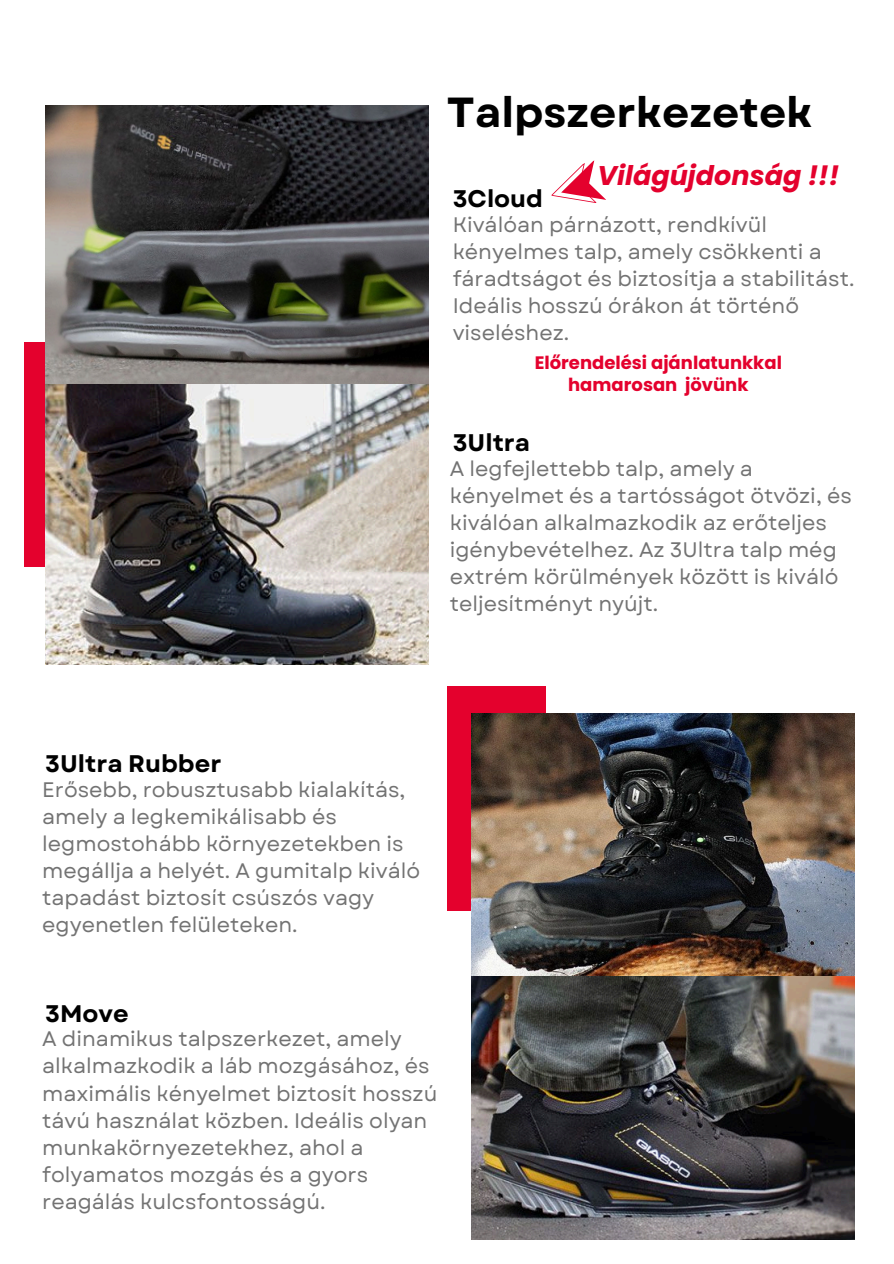
<style>
.page{position:relative;width:894px;height:1264px;background:#fff}
.page>*{position:absolute;margin:0;border:0;box-sizing:border-box;transform-origin:0 0}
.t1{font:700 42px "Garet";color:#000}
.t2{font:italic 700 27px "Poppins";color:#e4012d}
.t3{font:700 24px "Garet";color:#000}
.t4{font:21px/27px "Garet";color:#737373}
.t5{font:700 18px/21.3px "Poppins";color:#e4012d;text-align:center}
</style>
<div class="page">
<div style="left:25px;top:342px;width:98px;height:224px;background:#e4012d"></div>
<img style="left:45px;top:105px;width:383px;height:559px">
<div style="left:446px;top:686px;width:99px;height:225px;background:#e4012d"></div>
<img style="left:471px;top:713px;width:383px;height:526px">
<svg style="left:551px;top:160px;width:55px;height:43px"></svg>
<h4 class="t1" style="left:446px;top:82px;width:367px">Talpszerkezetek</h4>
<h1 class="t3" style="left:452px;top:181px;width:92px">3Cloud</h1>
<h4 class="t2" style="left:597px;top:157px;width:243px">Világújdonság !!!</h4>
<h3 class="t4" style="left:452px;top:211px;width:403px">Kiválóan párnázott, rendkívül kényelmes talp, amely csökkenti a fáradtságot és biztosítja a stabilitást.<br>Ideális hosszú órákon át történő viseléshez.</h3>
<p class="t5" style="left:534px;top:352px;width:249px">Előrendelési ajánlatunkkal hamarosan jövünk</p>
<p class="t3" style="left:452px;top:426px;width:79px">3Ultra</p>
<h2 class="t4" style="left:449px;top:455px;width:403px">A legfejlettebb talp, amely a kényelmet és a tartósságot ötvözi, és kiválóan alkalmazkodik az erőteljes igénybevételhez. Az 3Ultra talp még extrém körülmények között is kiváló teljesítményt nyújt.</h2>
<h3 class="t3" style="left:45px;top:746px;width:178px">3Ultra Rubber</h3>
<h4 class="t4" style="left:42px;top:776px;width:379px">Erősebb, robusztusabb kialakítás, amely a legkemikálisabb és legmostohább környezetekben is megállja a helyét. A gumitalp kiváló tapadást biztosít csúszós vagy egyenetlen felületeken.</h4>
<p class="t3" style="left:45px;top:995px;width:85px">3Move</p>
<h3 class="t4" style="left:42px;top:1025px;width:396px">A dinamikus talpszerkezet, amely alkalmazkodik a láb mozgásához, és maximális kényelmet biztosít hosszú távú használat közben. Ideális olyan munkakörnyezetekhez, ahol a folyamatos mozgás és a gyors reagálás kulcsfontosságú.</h3>
</div>
